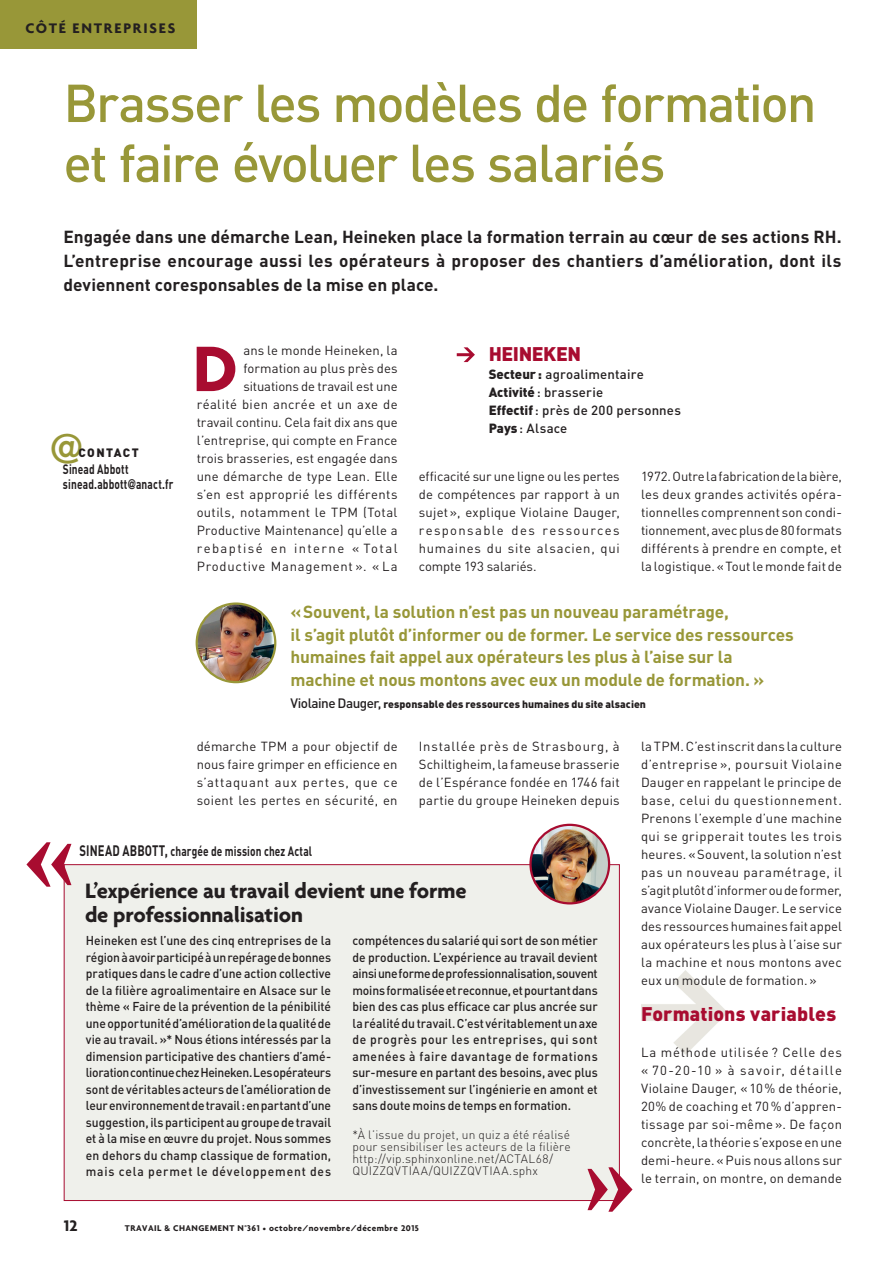
<style>
.page{position:relative;width:893px;height:1263px;background:#fff}
.page>*{position:absolute;margin:0;border:0;box-sizing:border-box;transform-origin:0 0}
.t1{font:700 69.45px "Agenda";color:#a80c30}
.t2{font:500 52.5px/60px "DIN";letter-spacing:-.04em;color:#989738}
.t3{font:500 43.05px "ITC Franklin Gothic Std";color:#989738}
.t4{font:700 22.5px/24px "Agenda";letter-spacing:-.01em;color:#231f20}
.t5{font:900 19.5px "DIN";letter-spacing:.005em;color:#a80c30}
.t6{font:900 19.5px "DIN";letter-spacing:-.02em;color:#a80c30}
.t7{font:700 17.25px/22.5px "DIN";letter-spacing:-.01em;color:#989738}
.t8{font:700 17.25px/24px "DIN";color:#231f20;text-align:justify}
.t9{font:700 16.5px "Agenda";color:#231f20}
.t10{font:700 15px "Agenda";letter-spacing:.12em;color:#231f20}
.t11{font:700 13.5px/15px "DIN";letter-spacing:.015em;color:#231f20;scale:.75 1}
.t12{font:500 13.2px/18px "DIN";letter-spacing:.015em;color:#231f20}
.t13{font:13.05px/18px "DIN";letter-spacing:.015em;color:#231f20;text-align:justify}
.t14{font:500 12.75px/16.5px "DIN";letter-spacing:.01em;color:#231f20;text-align:justify;scale:.95 1}
.t15{font:300 12px/12px "DIN";letter-spacing:.015em;color:#231f20}
.t16{font:900 12px "DIN";letter-spacing:.115em;color:#231f20}
.t17{font:900 10.5px "DIN";letter-spacing:.005em;color:#231f20}
.t18{font:700 9px "Agenda";letter-spacing:.05em;color:#231f20}
.s1{font-family:"Helvetica Neue"}
.s2{font-weight:900}
.s3{font-weight:500;font-size:13.5px}
.s4{font-size:15px}
.s5{font-size:7.5px}
</style>
<div class="page">
<img style="left:641px;top:971px;width:86px;height:84px">
<div style="left:0;top:0;width:197px;height:49px;background:#989738"></div>
<svg style="left:457px;top:347px;width:18px;height:15px"></svg>
<img style="left:197px;top:604px;width:78px;height:78px;border-radius:50%">
<div style="left:196px;top:602px;width:80px;height:81px;border:2px solid #989738;border-radius:50%"></div>
<div style="left:64px;top:865px;width:555px;height:335px;background:#eff0eb"></div>
<svg style="left:26px;top:842px;width:45px;height:45px"></svg>
<svg style="left:587px;top:1167px;width:45px;height:45px"></svg>
<img style="left:530px;top:825px;width:79px;height:78px;border-radius:50%">
<div style="left:529px;top:824px;width:81px;height:80px;border:2px solid #a80c30;border-radius:50%"></div>
<p class="t10" style="left:26px;top:19px;width:151px">CÔTÉ ENTREPRISES</p>
<h2 class="t2" style="left:63px;top:71px;width:755px">Brasser les modèles de formation et faire évoluer les salariés</h2>
<p class="t8" style="left:63px;top:224px;width:780px">Engagée dans une démarche Lean, Heineken place la formation terrain au cœur de ses actions RH.<br>L’entreprise encourage aussi les opérateurs à proposer des chantiers d’amélioration, dont ils deviennent coresponsables de la mise en place.</p>
<h3 class="t3" style="left:51px;top:425px;width:32px">@</h3>
<p class="t16" style="left:78px;top:445px;width:62px">CONTACT</p>
<p class="t11" style="left:63px;top:461px;width:149px">Sinead Abbott sinead.abbott<span class="s1">@</span>anact.fr</p>
<p class="t13" style="left:197px;top:341px;width:202px;text-align:right">ans le monde Heineken, la formation au plus près des situations de travail est une<br>réalité bien ancrée et un axe de travail continu. Cela fait dix ans que l’entreprise, qui compte en France trois brasseries, est engagée dans une démarche de type Lean. Elle s’en est approprié les différents outils, notamment le TPM (Total<br>Productive Maintenance) qu’elle a rebaptisé en interne « Total<br>Productive Management ». « La</p>
<h1 class="t1" style="left:193px;top:326px;width:46px">D</h1>
<h3 class="t6" style="left:489px;top:341px;width:94px">HEINEKEN</h3>
<p class="t12" style="left:489px;top:365px;width:194px"><span class="s2">Secteur :</span> agroalimentaire<br><span class="s2">Activité</span> : brasserie<br><span class="s2">Effectif</span> : près de 200 personnes<br><span class="s2">Pays</span> : Alsace</p>
<p class="t13" style="left:419px;top:467px;width:202px">efficacité sur une ligne ou les pertes de compétences par rapport à un sujet », explique Violaine Dauger, responsable des ressources humaines du site alsacien, qui compte 193 salariés.</p>
<p class="t13" style="left:641px;top:467px;width:202px">1972. Outre la fabrication de la bière, les deux grandes activités opéra&shy;tionnelles comprennent son condi&shy;tionnement, avec plus de 80 formats différents à prendre en compte, et la logistique. « Tout le monde fait de</p>
<p class="t7" style="left:291px;top:600px;width:505px">« Souvent, la solution n’est pas un nouveau paramétrage,<br>il s’agit plutôt d’informer ou de former. Le service des ressources humaines fait appel aux opérateurs les plus à l’aise sur la machine et nous montons avec eux un module de formation. »</p>
<p class="t17" style="left:291px;top:698px;width:357px"><span class="s3">Violaine Dauger,</span> responsable des ressources humaines du site alsacien</p>
<p class="t13" style="left:197px;top:737px;width:202px">démarche TPM a pour objectif de nous faire grimper en efficience en s’attaquant aux pertes, que ce soient les pertes en sécurité, en</p>
<p class="t11" style="left:80px;top:843px;width:312px"><span class="s4">SINEAD ABBOTT,</span> chargée de mission chez Actal</p>
<p class="t13" style="left:419px;top:737px;width:202px">Installée près de Strasbourg, à Schiltigheim, la fameuse brasserie de l’Espérance fondée en 1746 fait partie du groupe Heineken depuis</p>
<h3 class="t4" style="left:85px;top:878px;width:383px">L’expérience au travail devient une forme de professionnalisation</h3>
<p class="t14" style="left:86px;top:932px;width:260px">Heineken est l’une des cinq entreprises de la région à avoir participé à un repérage de bonnes pratiques dans le cadre d’une action collective de la filière agroalimentaire en Alsace sur le thème « Faire de la prévention de la pénibilité une opportunité d’amélioration de la qualité de vie au travail. »* Nous étions intéressés par la dimension participative des chantiers d’amé&shy;lioration continue chez Heineken. Les opérateurs sont de véritables acteurs de l’amélioration de leur environnement de travail : en partant d’une suggestion, ils participent au groupe de travail et à la mise en œuvre du projet. Nous sommes en dehors du champ classique de formation, mais cela permet le développement des</p>
<p class="t14" style="left:352px;top:932px;width:260px">compétences du salarié qui sort de son métier de production. L’expérience au travail devient ainsi une forme de professionnalisation, souvent moins formalisée et reconnue, et pourtant dans bien des cas plus efficace car plus ancrée sur la réalité du travail. C’est véritablement un axe de progrès pour les entreprises, qui sont amenées à faire davantage de formations sur-mesure en partant des besoins, avec plus d’investissement sur l’ingénierie en amont et sans doute moins de temps en formation.</p>
<p class="t15" style="left:352px;top:1128px;width:220px">*À l’issue du projet, un quiz a été réalisé pour sensibiliser les acteurs de la filière http://vip.sphinxonline.net/ACTAL68/ QUIZZQVTIAA/QUIZZQVTIAA.sphx</p>
<p class="t9" style="left:64px;top:1216px;width:15px">12</p>
<p class="t18" style="left:125px;top:1222px;width:296px">TRAVAIL &amp; CHANGEMENT N°361 <span class="s5">•</span> octobre/novembre/décembre 2015</p>
<p class="t13" style="left:641px;top:737px;width:202px">la TPM. C’est inscrit dans la culture d’entreprise », poursuit Violaine Dauger en rappelant le principe de base, celui du questionnement.<br>Prenons l’exemple d’une machine qui se gripperait toutes les trois heures. « Souvent, la solution n’est pas un nouveau paramétrage, il s’agit plutôt d’informer ou de former, avance Violaine Dauger. Le service des ressources humaines fait appel aux opérateurs les plus à l’aise sur la machine et nous montons avec eux un module de formation. »</p>
<h3 class="t5" style="left:641px;top:1001px;width:197px">Formations variables</h3>
<p class="t13" style="left:641px;top:1043px;width:202px">La méthode utilisée ? Celle des « 70-20-10 » à savoir, détaille Violaine Dauger, « 10 % de théorie, 20% de coaching et 70 % d’appren&shy;tissage par soi-même ». De façon concrète, la théorie s’expose en une demi-heure. « Puis nous allons sur le terrain, on montre, on demande</p>
</div>
